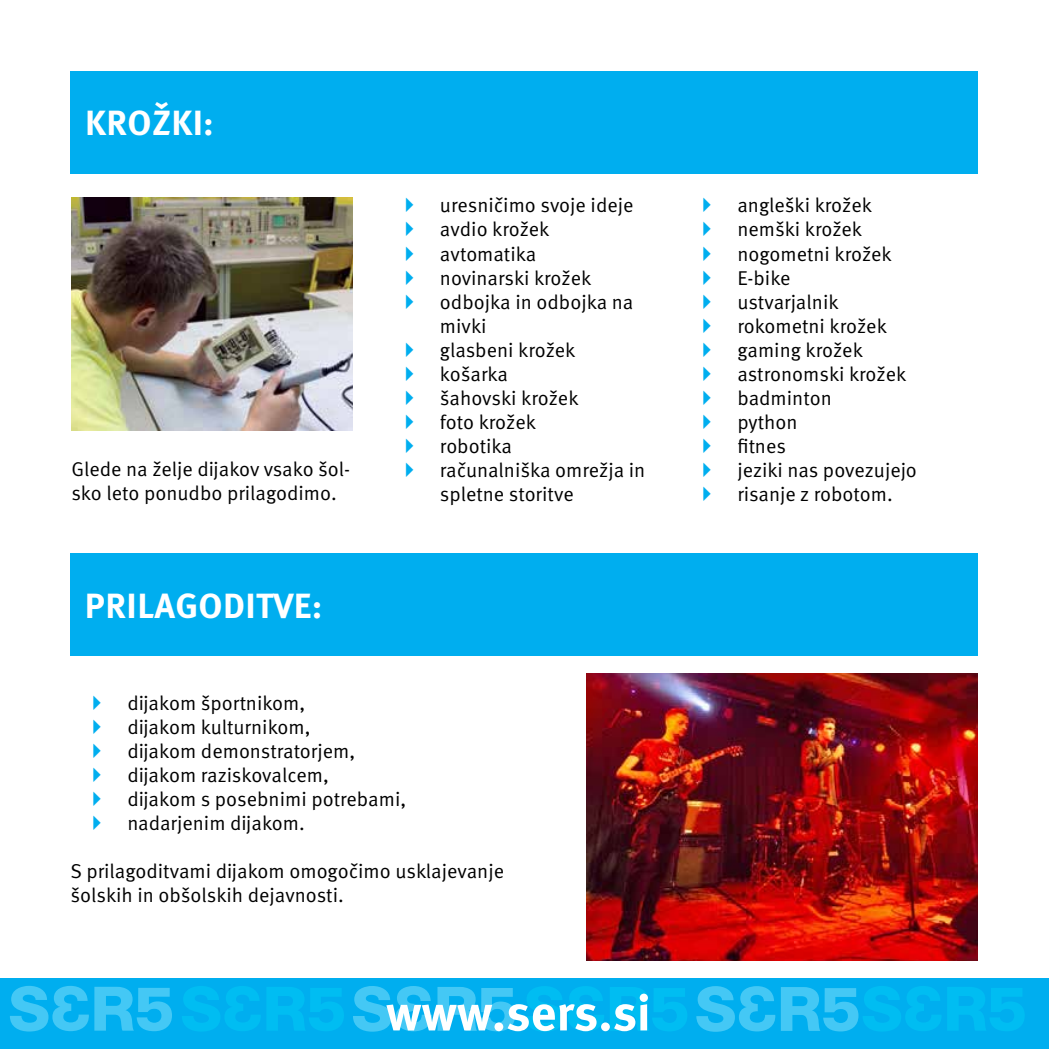
<style>
.page{position:relative;width:1049px;height:1049px;background:#fff}
.page>*{position:absolute;margin:0;border:0;box-sizing:border-box;transform-origin:0 0}
.t1{font:700 50px "Meta Pro";color:#fff}
.t2{font:700 35px "Meta Pro";letter-spacing:.01em;color:#fff}
.t3{font:20px/24px "Meta Pro";color:#000}
</style>
<div class="page">
<div style="left:0;top:978px;width:1048px;height:71px;background:#00aeef"></div>
<svg style="left:10px;top:986px;width:162px;height:45px"></svg>
<svg style="left:526px;top:986px;width:161px;height:46px"></svg>
<svg style="left:353px;top:986px;width:162px;height:46px"></svg>
<svg style="left:182px;top:986px;width:162px;height:45px"></svg>
<svg style="left:696px;top:986px;width:329px;height:46px"></svg>
<hr style="left:1048px;top:978px;width:1px;height:71px;background:#00aeef">
<div style="left:71px;top:71px;width:907px;height:103px;background:#00aeef"></div>
<div style="left:71px;top:553px;width:907px;height:103px;background:#00aeef"></div>
<img style="left:586px;top:674px;width:392px;height:286px">
<img style="left:71px;top:197px;width:282px;height:234px">
<h2 class="t2" style="left:85px;top:101px;width:130px">KROŽKI:</h2>
<p class="t3" style="left:71px;top:457px;width:280px">Glede na želje dijakov vsako šol&shy;sko leto ponudbo prilagodimo.</p>
<h2 class="t2" style="left:85px;top:583px;width:239px">PRILAGODITVE:</h2>
<p class="t3" style="left:440px;top:194px;width:207px">uresničimo svoje ideje avdio krožek avtomatika<br>novinarski krožek odbojka in odbojka na mivki<br>glasbeni krožek košarka<br>šahovski krožek<br>foto krožek<br>robotika<br>računalniška omrežja in spletne storitve</p>
<p class="t3" style="left:737px;top:194px;width:181px">angleški krožek nemški krožek nogometni krožek<br>E-bike<br>ustvarjalnik rokometni krožek gaming krožek astronomski krožek badminton<br>python<br>fitnes<br>jeziki nas povezujejo risanje z robotom.</p>
<p class="t3" style="left:127px;top:691px;width:280px">dijakom športnikom,<br>dijakom kulturnikom,<br>dijakom demonstratorjem, dijakom raziskovalcem,<br>dijakom s posebnimi potrebami, nadarjenim dijakom.</p>
<p class="t3" style="left:71px;top:859px;width:435px">S prilagoditvami dijakom omogočimo usklajevanje šolskih in obšolskih dejavnosti.</p>
<h1 class="t1" style="left:386px;top:981px;width:266px">www.sers.si</h1>
</div>
